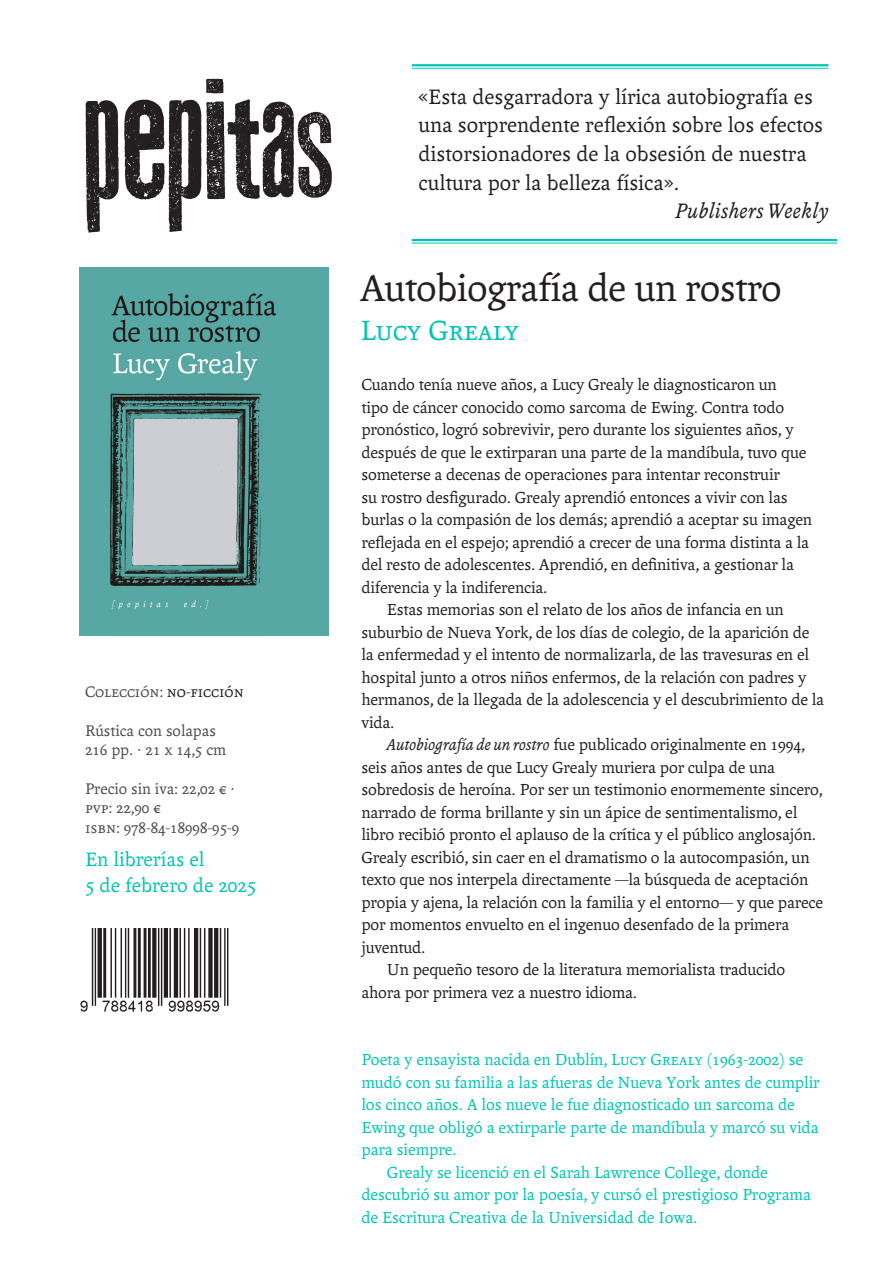
<style>
.page{position:relative;width:893px;height:1263px;background:#fff}
.page>*{position:absolute;margin:0;border:0;box-sizing:border-box;transform-origin:0 0}
.t1{font:40.5px "Andralis ND Os F";letter-spacing:-.015em;color:#231f20}
.t2{font:30px "Andralis NDSC";letter-spacing:-.005em;color:#00c4b4}
.Normal__Web{font:22.5px/28.5px "Andralis ND Os F";color:#231f20}
.Normal__Web-2{font:italic 22.5px "Andralis ND Os F";color:#231f20}
.t3{font:21px "Andralis ND Os F";color:#00c4b4}
.t4{font:17.25px/22.5px "Andralis ND Os F";letter-spacing:-.01em;color:#231f20}
.t5{font:17.25px/22.5px "Andralis ND Os F";letter-spacing:-.005em;color:#00c4b4}
.t6{font:16.5px "Andralis ND Os F";color:#4b4c4d}
.t7{font:16.5px "Andralis NDSC";color:#4b4c4d}
.s1{color:#231f20}
.s2{font-family:"Andralis NDSC"}
.s3{font-style:italic}
</style>
<div class="page">
<img style="left:79px;top:268px;width:250px;height:368px">
<img style="left:80px;top:928px;width:149px;height:84px">
<hr style="left:412px;top:64px;width:416px;height:2px;background:#00c4b4">
<hr style="left:412px;top:68px;width:416px;height:1px;background:#00c4b4">
<hr style="left:412px;top:239px;width:425px;height:2px;background:#00c4b4">
<hr style="left:412px;top:243px;width:425px;height:1px;background:#00c4b4">
<img style="left:85px;top:78px;width:247px;height:155px">
<p class="t7" style="left:85px;top:683px;width:160px">Colección: <span class="s1">no-ficción</span></p>
<p class="t6" style="left:85px;top:722px;width:132px">Rústica con solapas</p>
<p class="t6" style="left:85px;top:741px;width:143px">216 pp. · 21 x 14,5 cm</p>
<p class="t6" style="left:85px;top:780px;width:151px">Precio sin iva: 22,02 € ·</p>
<p class="t6" style="left:85px;top:799px;width:77px"><span class="s2">pvp:</span> 22,90 €</p>
<p class="t6" style="left:85px;top:818px;width:156px"><span class="s2">isbn:</span> 978-84-18998-95-9</p>
<p class="t3" style="left:85px;top:848px;width:121px">En librerías el</p>
<p class="t3" style="left:85px;top:873px;width:173px">5 de febrero de 2025</p>
<p class="Normal__Web" style="left:418px;top:83px;width:406px">«Esta desgarradora y lírica autobiografía es una sorprendente reflexión sobre los efectos distorsionadores de la obsesión de nuestra cultura por la belleza física».</p>
<p class="Normal__Web-2" style="left:675px;top:199px;width:155px">Publishers Weekly</p>
<p class="t1" style="left:360px;top:267px;width:423px">Autobiografía de un rostro</p>
<p class="t2" style="left:360px;top:314px;width:160px">Lucy Grealy</p>
<p class="t4" style="left:361px;top:374px;width:452px">Cuando tenía nueve años, a Lucy Grealy le diagnosticaron un<br>tipo de cáncer conocido como sarcoma de Ewing. Contra todo pronóstico, logró sobrevivir, pero durante los siguientes años, y después de que le extirparan una parte de la mandíbula, tuvo que someterse a decenas de operaciones para intentar reconstruir<br>su rostro desfigurado. Grealy aprendió entonces a vivir con las burlas o la compasión de los demás; aprendió a aceptar su imagen reflejada en el espejo; aprendió a crecer de una forma distinta a la del resto de adolescentes. Aprendió, en definitiva, a gestionar la diferencia y la indiferencia.</p>
<p class="t4" style="left:361px;top:599px;width:464px;text-indent:26px">Estas memorias son el relato de los años de infancia en un suburbio de Nueva York, de los días de colegio, de la aparición de la enfermedad y el intento de normalizarla, de las travesuras en el hospital junto a otros niños enfermos, de la relación con padres y hermanos, de la llegada de la adolescencia y el descubrimiento de la vida.</p>
<p class="t4" style="left:361px;top:734px;width:463px;text-indent:26px"><span class="s3">Autobiografía de un rostro</span> fue publicado originalmente en 1994, seis años antes de que Lucy Grealy muriera por culpa de una sobredosis de heroína. Por ser un testimonio enormemente sincero, narrado de forma brillante y sin un ápice de sentimentalismo, el libro recibió pronto el aplauso de la crítica y el público anglosajón.<br>Grealy escribió, sin caer en el dramatismo o la autocompasión, un texto que nos interpela directamente —la búsqueda de aceptación propia y ajena, la relación con la familia y el entorno— y que parece por momentos envuelto en el ingenuo desenfado de la primera juventud.</p>
<p class="t4" style="left:361px;top:959px;width:425px;text-indent:26px">Un pequeño tesoro de la literatura memorialista traducido ahora por primera vez a nuestro idioma.</p>
<p class="t5" style="left:361px;top:1049px;width:460px">Poeta y ensayista nacida en Dublín, <span class="s2">Lucy Grealy</span> (1963-2002) se mudó con su familia a las afueras de Nueva York antes de cumplir los cinco años. A los nueve le fue diagnosticado un sarcoma de Ewing que obligó a extirparle parte de mandíbula y marcó su vida para siempre.</p>
<p class="t5" style="left:361px;top:1161px;width:451px;text-indent:26px">Grealy se licenció en el Sarah Lawrence College, donde descubrió su amor por la poesía, y cursó el prestigioso Programa de Escritura Creativa de la Universidad de Iowa.</p>
</div>
